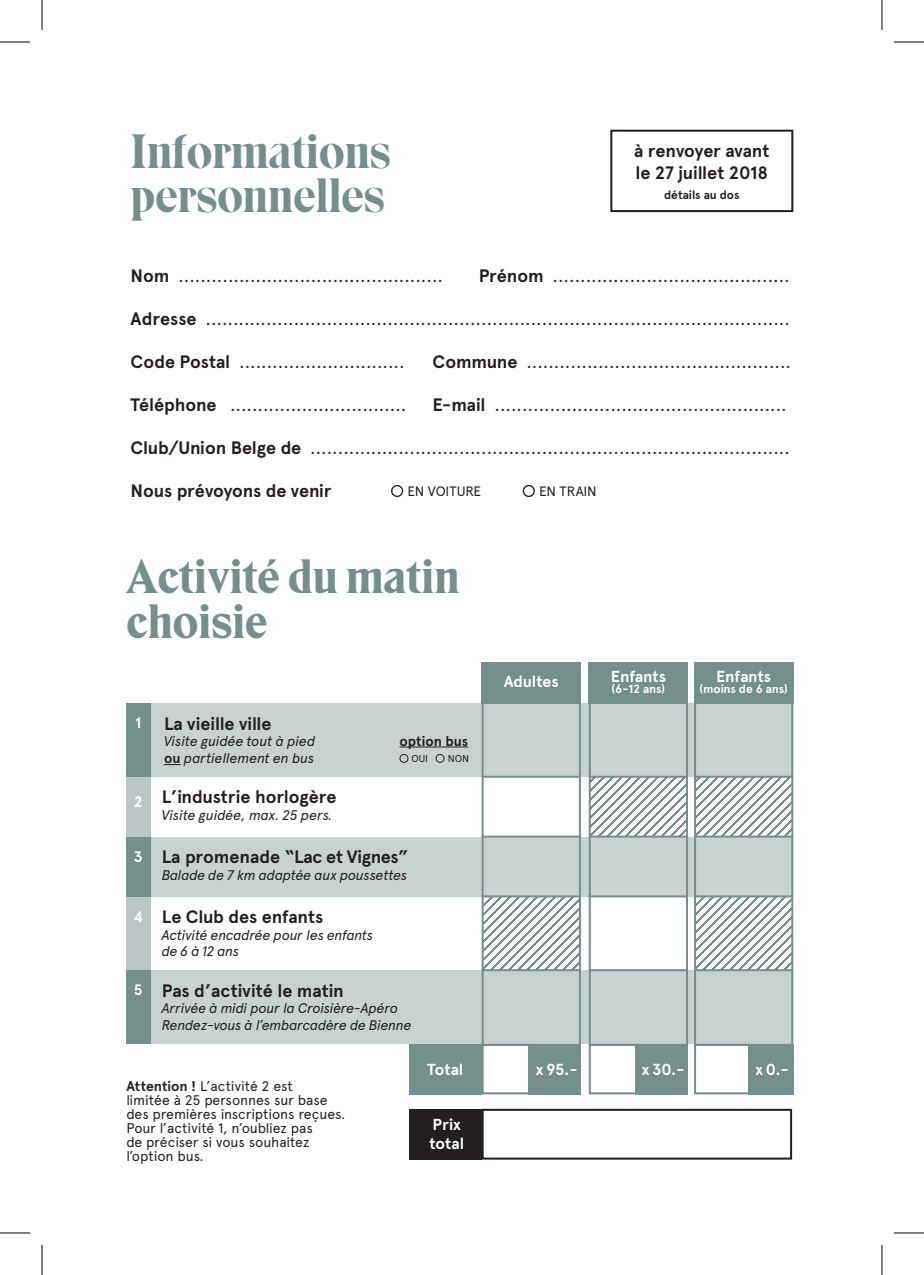
<style>
.page{position:relative;width:924px;height:1275px;background:#fff}
.page>*{position:absolute;margin:0;border:0;box-sizing:border-box;transform-origin:0 0}
.t1{font:48px/44px "Eksell Display Large";color:#758f8d}
.t2{font:48px/44px "Eksell Display Small";color:#758f8d}
.t3{font:18px "Apercu Pro";color:#231f20}
.t4{font:700 18px/21.6px "Apercu Pro";letter-spacing:-.005em;color:#231f20}
.t5{font:700 16px "Apercu Pro";letter-spacing:-.005em;color:#fff}
.t6{font:700 15.2px "Apercu Pro";color:#fff}
.t7{font:italic 14px/16.8px "Apercu Pro";letter-spacing:-.02em;color:#231f20}
.t8{font:14px/14px "Apercu Pro";letter-spacing:-.01em;color:#231f20}
.t9{font:700 14px "Apercu Pro";color:#231f20}
.t10{font:13.6px "Apercu Pro";letter-spacing:-.02em;color:#231f20}
.t11{font:700 12px "Apercu Pro";letter-spacing:-.01em;color:#fff}
.t12{font:700 12px "Apercu Pro";letter-spacing:-.005em;color:#231f20}
.t13{font:10px "Apercu Pro";letter-spacing:-.015em;color:#231f20}
.s1{font-weight:700}
.s2{font-weight:700;font-style:normal}
</style>
<div class="page">
<div style="left:610px;top:130px;width:183px;height:82px;border:2px solid #231f20"></div>
<div style="left:150px;top:703px;width:643px;height:74px;background:#c8d2d1"></div>
<div style="left:150px;top:836px;width:643px;height:60px;background:#c8d2d1"></div>
<div style="left:150px;top:970px;width:643px;height:74px;background:#c8d2d1"></div>
<div style="left:150px;top:781px;width:323px;height:60px;background:#fff"></div>
<div style="left:126px;top:703px;width:24px;height:74px;background:#758f8d"></div>
<div style="left:126px;top:776px;width:24px;height:60px;background:#bac7c6"></div>
<div style="left:126px;top:836px;width:24px;height:60px;background:#758f8d"></div>
<div style="left:126px;top:896px;width:24px;height:74px;background:#bac7c6"></div>
<div style="left:126px;top:970px;width:24px;height:74px;background:#758f8d"></div>
<div style="left:409px;top:1044px;width:72px;height:50px;background:#758f8d"></div>
<div style="left:409px;top:1108px;width:72px;height:51px;background:#231f20"></div>
<svg style="left:164px;top:764px;width:16px;height:1px"></svg>
<div style="left:481px;top:701px;width:99px;height:345px;border:2px solid #758f8d"></div>
<div style="left:481px;top:662px;width:99px;height:41px;background:#758f8d"></div>
<div style="left:588px;top:662px;width:99px;height:41px;background:#758f8d"></div>
<div style="left:693px;top:662px;width:100px;height:41px;background:#758f8d"></div>
<div style="left:588px;top:701px;width:99px;height:345px;border:2px solid #758f8d"></div>
<div style="left:693px;top:701px;width:100px;height:345px;border:2px solid #758f8d"></div>
<div style="left:528px;top:1044px;width:52px;height:50px;background:#758f8d"></div>
<div style="left:635px;top:1044px;width:52px;height:50px;background:#758f8d"></div>
<div style="left:747px;top:1044px;width:46px;height:50px;background:#758f8d"></div>
<div style="left:481px;top:1044px;width:50px;height:50px;border:2px solid #758f8d"></div>
<div style="left:481px;top:1108px;width:310px;height:51px;border:2px solid #231f20"></div>
<div style="left:588px;top:1044px;width:50px;height:50px;border:2px solid #758f8d"></div>
<div style="left:693px;top:1044px;width:57px;height:50px;border:2px solid #758f8d"></div>
<hr style="left:399px;top:746px;width:69px;height:1px;background:#231f20">
<div style="left:399px;top:754px;width:9px;height:9px;border:1px solid #231f20;border-radius:50%"></div>
<div style="left:435px;top:754px;width:9px;height:9px;border:1px solid #231f20;border-radius:50%"></div>
<hr style="left:481px;top:775px;width:99px;height:2px;background:#758f8d">
<hr style="left:588px;top:775px;width:99px;height:2px;background:#758f8d">
<hr style="left:693px;top:775px;width:100px;height:2px;background:#758f8d">
<hr style="left:481px;top:835px;width:99px;height:2px;background:#758f8d">
<hr style="left:588px;top:835px;width:99px;height:2px;background:#758f8d">
<hr style="left:693px;top:835px;width:100px;height:2px;background:#758f8d">
<hr style="left:481px;top:895px;width:99px;height:2px;background:#758f8d">
<hr style="left:588px;top:895px;width:99px;height:2px;background:#758f8d">
<hr style="left:693px;top:895px;width:100px;height:2px;background:#758f8d">
<hr style="left:481px;top:969px;width:99px;height:2px;background:#758f8d">
<hr style="left:588px;top:969px;width:99px;height:2px;background:#758f8d">
<hr style="left:693px;top:969px;width:100px;height:2px;background:#758f8d">
<svg style="left:483px;top:897px;width:96px;height:73px"></svg>
<svg style="left:695px;top:897px;width:96px;height:73px"></svg>
<svg style="left:590px;top:777px;width:96px;height:59px"></svg>
<svg style="left:695px;top:777px;width:96px;height:59px"></svg>
<div style="left:391px;top:485px;width:12px;height:12px;border:1px solid #231f20;border-radius:50%"></div>
<div style="left:522px;top:485px;width:12px;height:12px;border:1px solid #231f20;border-radius:50%"></div>
<hr style="left:0;top:42px;width:30px;height:1px;background:#000">
<hr style="left:893px;top:42px;width:30px;height:1px;background:#000">
<hr style="left:0;top:1232px;width:30px;height:1px;background:#000">
<hr style="left:893px;top:1232px;width:30px;height:1px;background:#000">
<hr style="left:42px;top:0;width:1px;height:30px;background:#000">
<hr style="left:42px;top:1245px;width:1px;height:30px;background:#000">
<hr style="left:881px;top:0;width:1px;height:30px;background:#000">
<hr style="left:881px;top:1245px;width:1px;height:30px;background:#000">
<p class="t1" style="left:131px;top:130px;width:261px">Informations personnelles</p>
<p class="t4" style="left:634px;top:140px;width:137px">à renvoyer avant le 27 juillet 2018</p>
<p class="t12" style="left:663px;top:186px;width:77px">détails au dos</p>
<p class="t3" style="left:131px;top:262px;width:314px"><span class="s1">Nom</span> ................................................</p>
<p class="t3" style="left:478px;top:262px;width:312px"><span class="s1">Prénom</span> ...........................................</p>
<p class="t3" style="left:131px;top:305px;width:660px"><span class="s1">Adresse</span> ..........................................................................................................</p>
<p class="t3" style="left:131px;top:348px;width:275px"><span class="s1">Code Postal</span> ..............................</p>
<p class="t3" style="left:432px;top:348px;width:360px"><span class="s1">Commune</span> ................................................</p>
<p class="t3" style="left:131px;top:391px;width:277px"><span class="s1">Téléphone</span> ................................</p>
<p class="t3" style="left:432px;top:391px;width:355px"><span class="s1">E-mail</span> .....................................................</p>
<p class="t3" style="left:131px;top:434px;width:660px"><span class="s1">Club/Union Belge de</span> .......................................................................................</p>
<p class="t4" style="left:131px;top:479px;width:202px">Nous prévoyons de venir</p>
<p class="t10" style="left:407px;top:481px;width:75px">EN VOITURE</p>
<p class="t10" style="left:539px;top:481px;width:59px">EN TRAIN</p>
<p class="t2" style="left:126px;top:555px;width:334px">Activité du matin choisie</p>
<p class="t6" style="left:135px;top:711px;width:8px">1</p>
<p class="t6" style="left:134px;top:790px;width:10px">2</p>
<p class="t6" style="left:134px;top:845px;width:10px">3</p>
<p class="t6" style="left:134px;top:905px;width:11px">4</p>
<p class="t6" style="left:134px;top:978px;width:10px">5</p>
<p class="t4" style="left:164px;top:712px;width:109px">La vieille ville</p>
<p class="t7" style="left:164px;top:732px;width:153px">Visite guidée tout à pied <span class="s2">ou</span> partiellement en bus</p>
<p class="t4" style="left:162px;top:785px;width:176px">L’industrie horlogère</p>
<p class="t7" style="left:162px;top:805px;width:172px">Visite guidée, max. 25 pers.</p>
<p class="t4" style="left:162px;top:845px;width:248px">La promenade “Lac et Vignes”</p>
<p class="t7" style="left:162px;top:865px;width:247px">Balade de 7 km adaptée aux poussettes</p>
<p class="t4" style="left:162px;top:905px;width:163px">Le Club des enfants</p>
<p class="t7" style="left:162px;top:925px;width:213px">Activité encadrée pour les enfants de 6 à 12 ans</p>
<p class="t4" style="left:162px;top:979px;width:183px">Pas d’activité le matin</p>
<p class="t7" style="left:162px;top:999px;width:238px">Arrivée à midi pour la Croisière-Apéro</p>
<p class="t7" style="left:162px;top:1016px;width:251px">Rendez-vous à l’embarcadère de Bienne</p>
<p class="t9" style="left:399px;top:730px;width:70px">option bus</p>
<p class="t13" style="left:411px;top:751px;width:18px">OUI</p>
<p class="t13" style="left:447px;top:751px;width:23px">NON</p>
<p class="t5" style="left:503px;top:669px;width:57px">Adultes</p>
<p class="t5" style="left:610px;top:664px;width:57px">Enfants</p>
<p class="t11" style="left:611px;top:680px;width:55px">(6-12 ans)</p>
<p class="t5" style="left:715px;top:664px;width:57px">Enfants</p>
<p class="t11" style="left:699px;top:680px;width:90px">(moins de 6 ans)</p>
<p class="t8" style="left:126px;top:1078px;width:220px"><span class="s1">Attention !</span> L’activité 2 est<br>limitée à 25 personnes sur base des premières inscriptions reçues.<br>Pour l’activité 1, n’oubliez pas<br>de préciser si vous souhaitez l’option bus.</p>
<p class="t5" style="left:427px;top:1057px;width:38px">Total</p>
<p class="t5" style="left:535px;top:1057px;width:43px">x 95.-</p>
<p class="t5" style="left:432px;top:1112px;width:30px">Prix</p>
<p class="t5" style="left:429px;top:1131px;width:36px">total</p>
<p class="t5" style="left:641px;top:1057px;width:44px">x 30.-</p>
<p class="t5" style="left:755px;top:1057px;width:35px">x 0.-</p>
</div>
